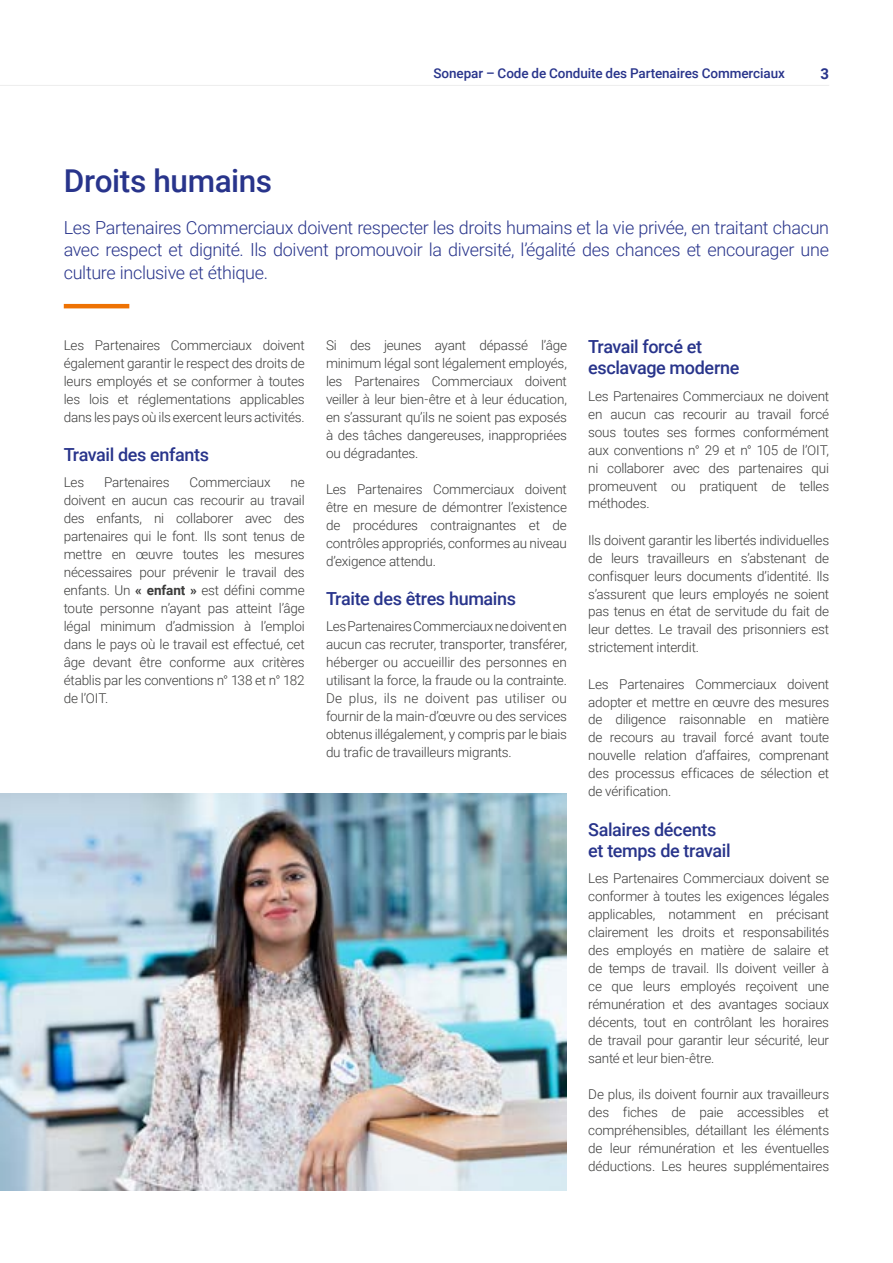
<style>
.page{position:relative;width:893px;height:1263px;background:#fff}
.page>*{position:absolute;margin:0;border:0;box-sizing:border-box;transform-origin:0 0}
.t1{font:500 31.5px "Sonepar Roboto";letter-spacing:-.01em;color:#28348b}
.t2{font:300 18px/22.5px "Sonepar Roboto";letter-spacing:-.02em;color:#28348b;text-align:justify}
.t3{font:500 18px/21px "Sonepar Roboto";letter-spacing:-.02em;color:#28348b}
.t4{font:700 15px "Sonepar Roboto";color:#28348b}
.t5{font:300 13.5px/18px "Sonepar Roboto";letter-spacing:-.015em;color:#3c3c3b;text-align:justify}
.t6{font:500 13.5px "Sonepar Roboto";letter-spacing:-.005em;color:#28348b}
.s1{font-weight:700}
</style>
<div class="page">
<img style="left:0;top:793px;width:567px;height:398px">
<hr style="left:0;top:85px;width:829px;height:1px;background:#ededed">
<hr style="left:64px;top:304px;width:65px;height:4px;background:#ee7203">
<h1 class="t1" style="left:64px;top:159px;width:210px">Droits humains</h1>
<p class="t6" style="left:433px;top:63px;width:353px">Sonepar – Code de Conduite des Partenaires Commerciaux</p>
<p class="t4" style="left:821px;top:63px;width:10px">3</p>
<p class="t2" style="left:64px;top:216px;width:767px">Les Partenaires Commerciaux doivent respecter les droits humains et la vie privée, en traitant chacun avec respect et dignité. Ils doivent promouvoir la diversité, l’égalité des chances et encourager une culture inclusive et éthique.</p>
<p class="t5" style="left:64px;top:335px;width:242px">Les Partenaires Commerciaux doivent également garantir le respect des droits de leurs employés et se conformer à toutes les lois et réglementations applicables dans les pays où ils exercent leurs activités.</p>
<h2 class="t3" style="left:64px;top:443px;width:147px">Travail des enfants</h2>
<p class="t5" style="left:64px;top:473px;width:22px">Les</p>
<p class="t5" style="left:104px;top:473px;width:67px">Partenaires</p>
<p class="t5" style="left:189px;top:473px;width:83px">Commerciaux</p>
<p class="t5" style="left:64px;top:473px;width:242px;text-indent:227px">ne doivent en aucun cas recourir au travail des enfants, ni collaborer avec des partenaires qui le font. Ils sont tenus de mettre en œuvre toutes les mesures nécessaires pour prévenir le travail des enfants. Un <span class="s1">« enfant »</span> est défini comme toute personne n’ayant pas atteint l’âge légal minimum d’admission à l’emploi dans le pays où le travail est effectué, cet âge devant être conforme aux critères établis par les conventions n° 138 et n° 182 de l’OIT.</p>
<p class="t5" style="left:326px;top:335px;width:242px">Si des jeunes ayant dépassé l’âge minimum légal sont légalement employés, les Partenaires Commerciaux doivent veiller à leur bien-être et à leur éducation, en s’assurant qu’ils ne soient pas exposés à des tâches dangereuses, inappropriées ou dégradantes.</p>
<p class="t5" style="left:326px;top:479px;width:242px">Les Partenaires Commerciaux doivent être en mesure de démontrer l’existence de procédures contraignantes et de contrôles appropriés, conformes au niveau d’exigence attendu.</p>
<h2 class="t3" style="left:326px;top:587px;width:192px">Traite des êtres humains</h2>
<p class="t5" style="left:326px;top:617px;width:242px">Les Partenaires Commerciaux ne doivent en aucun cas recruter, transporter, transférer, héberger ou accueillir des personnes en utilisant la force, la fraude ou la contrainte.<br>De plus, ils ne doivent pas utiliser ou fournir de la main-d’œuvre ou des services obtenus illégalement, y compris par le biais du trafic de travailleurs migrants.</p>
<h2 class="t3" style="left:588px;top:335px;width:153px">Travail forcé et esclavage moderne</h2>
<p class="t5" style="left:588px;top:386px;width:242px">Les Partenaires Commerciaux ne doivent en aucun cas recourir au travail forcé sous toutes ses formes conformément aux conventions n° 29 et n° 105 de l’OIT, ni collaborer avec des partenaires qui promeuvent ou pratiquent de telles méthodes.</p>
<p class="t5" style="left:588px;top:530px;width:242px">Ils doivent garantir les libertés individuelles de leurs travailleurs en s’abstenant de confisquer leurs documents d’identité. Ils s’assurent que leurs employés ne soient pas tenus en état de servitude du fait de leur dettes. Le travail des prisonniers est strictement interdit.</p>
<p class="t5" style="left:588px;top:674px;width:242px">Les Partenaires Commerciaux doivent adopter et mettre en œuvre des mesures de diligence raisonnable en matière de recours au travail forcé avant toute nouvelle relation d’affaires, comprenant des processus efficaces de sélection et de vérification.</p>
<h2 class="t3" style="left:588px;top:818px;width:144px">Salaires décents et temps de travail</h2>
<p class="t5" style="left:588px;top:869px;width:242px">Les Partenaires Commerciaux doivent se conformer à toutes les exigences légales applicables, notamment en précisant clairement les droits et responsabilités des employés en matière de salaire et de temps de travail. Ils doivent veiller à ce que leurs employés reçoivent une rémunération et des avantages sociaux décents, tout en contrôlant les horaires de travail pour garantir leur sécurité, leur santé et leur bien-être.</p>
<p class="t5" style="left:588px;top:1085px;width:242px">De plus, ils doivent fournir aux travailleurs des fiches de paie accessibles et compréhensibles, détaillant les éléments de leur rémunération et les éventuelles déductions. Les heures supplémentaires</p>
</div>
